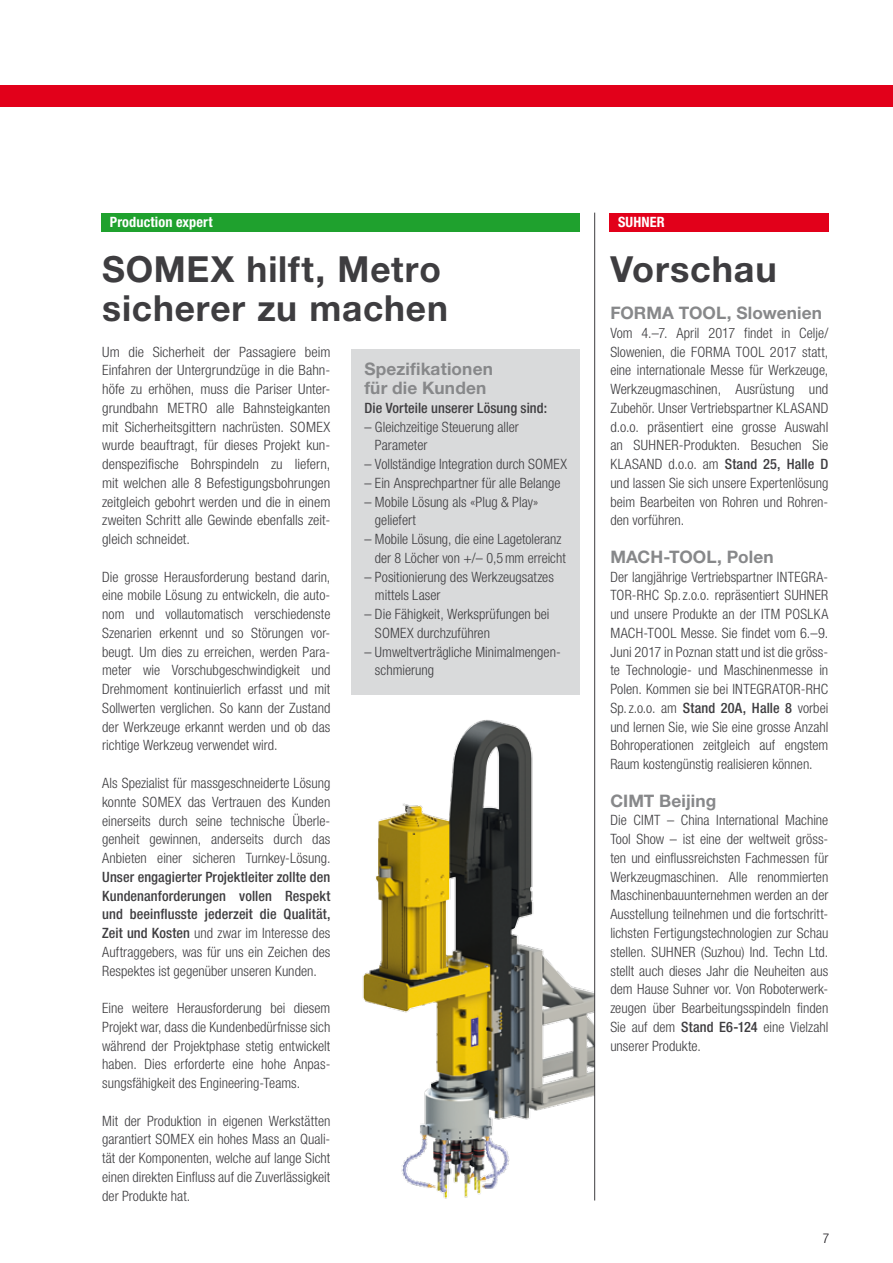
<style>
.page{position:relative;width:893px;height:1263px;background:#fff}
.page>*{position:absolute;margin:0;border:0;box-sizing:border-box;transform-origin:0 0}
.t1{font:700 36px/39px "Helvetica Neue LT Std";letter-spacing:.025em;color:#3e3d40}
.t2{font:700 17.25px/18.8px "Helvetica Neue LT Std";letter-spacing:.005em;color:#87888a}
.t3{font:300 condensed 14.25px/18.8px "Helvetica Neue LT Std";color:#3e3d40;text-align:justify}
.t4{font:500 condensed 14.25px/18.8px "Helvetica Neue LT Std";letter-spacing:.005em;color:#3e3d40;text-align:justify}
.t5{font:700 condensed 14.25px "Helvetica Neue LT Std";letter-spacing:.01em;color:#fff}
.t6{font:300 condensed 13.5px "Helvetica Neue LT Std";color:#1a171c}
.s1{font-weight:300}
.s2{font-weight:500}
</style>
<div class="page">
<div style="left:101px;top:213px;width:479px;height:18px;background:#1fa12e"></div>
<img style="left:362px;top:720px;width:233px;height:481px">
<div style="left:609px;top:213px;width:220px;height:18px;background:#e2001a"></div>
<hr style="left:594px;top:213px;width:1px;height:987px;background:#3e3d40">
<div style="left:352px;top:349px;width:228px;height:345px;background:#d9dadb"></div>
<div style="left:0;top:85px;width:893px;height:21px;background:#e2001a"></div>
<p class="t5" style="left:110px;top:213px;width:104px">Production expert</p>
<h1 class="t1" style="left:102px;top:248px;width:347px">SOMEX hilft, Metro sicherer zu machen</h1>
<p class="t3" style="left:102px;top:342px;width:230px">Um die Sicherheit der Passagiere beim Einfahren der Untergrundzüge in die Bahn&shy;höfe zu erhöhen, muss die Pariser Unter&shy;grundbahn METRO alle Bahnsteigkanten mit Sicherheitsgittern nachrüsten. SOMEX wurde beauftragt, für dieses Projekt kun&shy;denspezifische Bohrspindeln zu liefern, mit welchen alle 8 Befestigungsbohrungen zeitgleich gebohrt werden und die in einem zweiten Schritt alle Gewinde ebenfalls zeit&shy;gleich schneidet.</p>
<p class="t3" style="left:102px;top:567px;width:230px">Die grosse Herausforderung bestand darin, eine mobile Lösung zu entwickeln, die auto&shy;nom und vollautomatisch verschiedenste Szenarien erkennt und so Störungen vor&shy;beugt. Um dies zu erreichen, werden Para&shy;meter wie Vorschubgeschwindigkeit und Drehmoment kontinuierlich erfasst und mit Sollwerten verglichen. So kann der Zustand der Werkzeuge erkannt werden und ob das richtige Werkzeug verwendet wird.</p>
<p class="t3" style="left:102px;top:773px;width:230px">Als Spezialist für massgeschneiderte Lösung konnte SOMEX das Vertrauen des Kunden einerseits durch seine technische Überle&shy;genheit gewinnen, anderseits durch das Anbieten einer sicheren Turnkey-Lösung.</p>
<p class="t4" style="left:102px;top:867px;width:230px">Unser engagierter Projektleiter zollte den Kundenanforderungen vollen Respekt und beeinflusste jederzeit die Qualität, Zeit und Kosten <span class="s1">und zwar im Interesse des Auftraggebers, was für uns ein Zeichen des Respektes ist gegenüber unseren Kunden.</span></p>
<p class="t3" style="left:102px;top:998px;width:230px">Eine weitere Herausforderung bei diesem Projekt war, dass die Kundenbedürfnisse sich während der Projektphase stetig entwickelt haben. Dies erforderte eine hohe Anpas&shy;sungsfähigkeit des Engineering-Teams.</p>
<p class="t3" style="left:102px;top:1111px;width:230px">Mit der Produktion in eigenen Werkstätten garantiert SOMEX ein hohes Mass an Quali&shy;tät der Komponenten, welche auf lange Sicht einen direkten Einfluss auf die Zuverlässigkeit der Produkte hat.</p>
<p class="t2" style="left:364px;top:359px;width:130px">Spezifikationen für die Kunden</p>
<p class="t4" style="left:364px;top:398px;width:184px">Die Vorteile unserer Lösung sind:</p>
<p class="t3" style="left:375px;top:417px;width:145px;text-indent:-11px">– Gleichzeitige Steuerung aller<br>Parameter</p>
<p class="t3" style="left:364px;top:455px;width:204px">– Vollständige Integration durch SOMEX</p>
<p class="t3" style="left:364px;top:473px;width:198px">– Ein Ansprechpartner für alle Belange</p>
<p class="t3" style="left:375px;top:492px;width:165px;text-indent:-11px">– Mobile Lösung als «Plug &amp; Play» geliefert</p>
<p class="t3" style="left:375px;top:530px;width:192px;text-indent:-11px">– Mobile Lösung, die eine Lagetoleranz der 8 Löcher von +/– 0,5mm erreicht</p>
<p class="t3" style="left:375px;top:567px;width:181px;text-indent:-11px">– Positionierung des Werkzeugsatzes mittels Laser</p>
<p class="t3" style="left:375px;top:605px;width:176px;text-indent:-11px">– Die Fähigkeit, Werksprüfungen bei<br>SOMEX durchzuführen</p>
<p class="t3" style="left:375px;top:642px;width:187px;text-indent:-11px">– Umweltverträgliche Minimalmengen&shy;schmierung</p>
<p class="t5" style="left:618px;top:213px;width:48px">SUHNER</p>
<h1 class="t1" style="left:610px;top:248px;width:168px">Vorschau</h1>
<p class="t2" style="left:610px;top:303px;width:213px">FORMA TOOL, Slowenien</p>
<p class="t3" style="left:610px;top:323px;width:220px">Vom 4.–7. April 2017 findet in Celje/ Slowenien, die FORMA TOOL 2017 statt, eine internationale Messe für Werkzeuge, Werkzeugmaschinen, Ausrüstung und Zubehör. Unser Vertriebspartner KLASAND d.o.o. präsentiert eine grosse Auswahl an SUHNER-Produkten. Besuchen Sie KLASAND d.o.o. am <span class="s2">Stand 25, Halle D </span>und lassen Sie sich unsere Expertenlösung beim Bearbeiten von Rohren und Rohren&shy;den vorführen.</p>
<p class="t2" style="left:610px;top:547px;width:165px">MACH-TOOL, Polen</p>
<p class="t3" style="left:610px;top:567px;width:220px">Der langjährige Vertriebspartner INTEGRA-TOR-RHC Sp.z.o.o. repräsentiert SUHNER und unsere Produkte an der ITM POSLKA MACH-TOOL Messe. Sie findet vom 6.–9.<br>Juni 2017 in Poznan statt und ist die gröss&shy;te Technologie- und Maschinenmesse in Polen. Kommen sie bei INTEGRATOR-RHC Sp.z.o.o. am <span class="s2">Stand 20A, Halle 8</span> vorbei und lernen Sie, wie Sie eine grosse Anzahl Bohroperationen zeitgleich auf engstem Raum kostengünstig realisieren können.</p>
<p class="t2" style="left:610px;top:791px;width:108px">CIMT Beijing</p>
<p class="t3" style="left:610px;top:811px;width:220px">Die CIMT – China International Machine Tool Show – ist eine der weltweit gröss&shy;ten und einflussreichsten Fachmessen für Werkzeugmaschinen. Alle renommierten Maschinenbauunternehmen werden an der Ausstellung teilnehmen und die fortschritt&shy;lichsten Fertigungstechnologien zur Schau stellen. SUHNER (Suzhou) Ind. Techn Ltd. stellt auch dieses Jahr die Neuheiten aus dem Hause Suhner vor. Von Roboterwerk&shy;zeugen über Bearbeitungsspindeln finden Sie auf dem <span class="s2">Stand E6-124</span> eine Vielzahl unserer Produkte.</p>
<p class="t6" style="left:823px;top:1230px;width:8px">7</p>
</div>
